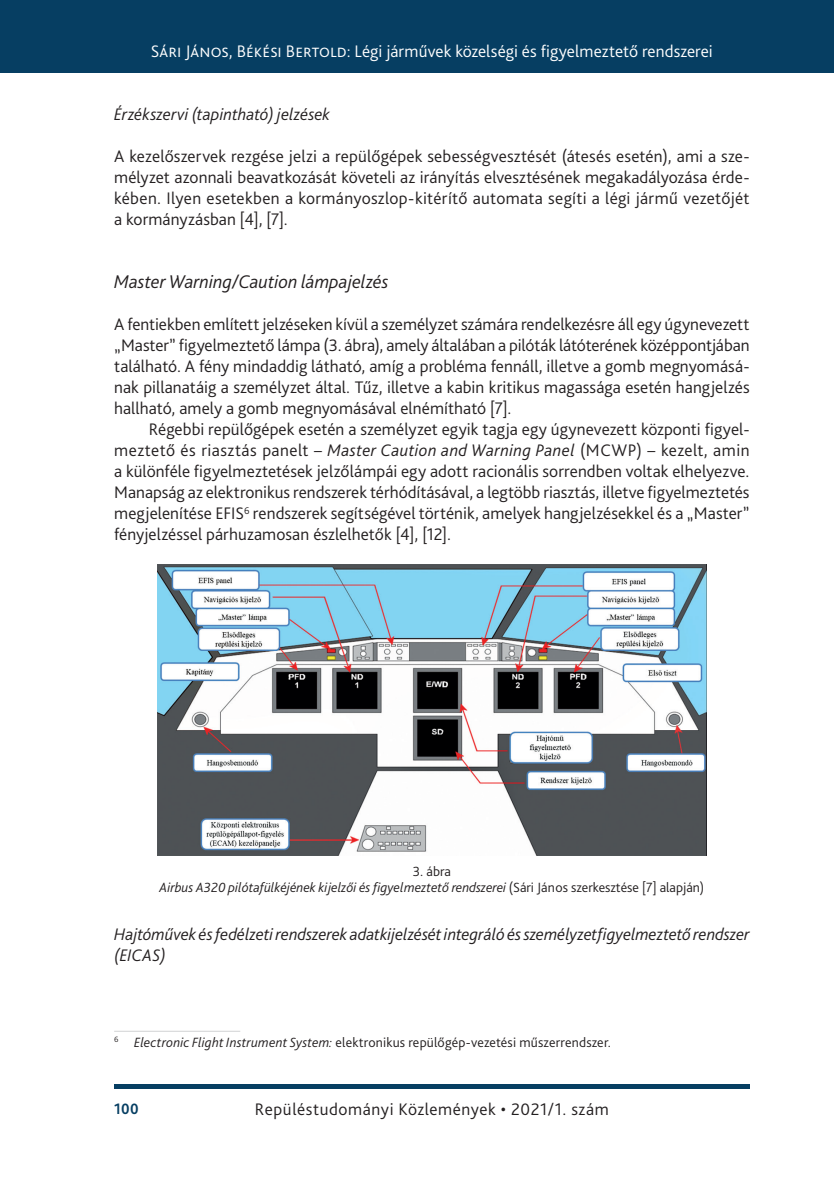
<style>
.page{position:relative;width:834px;height:1181px;background:#fff}
.page>*{position:absolute;margin:0;border:0;box-sizing:border-box;transform-origin:0 0}
._1_1_1_1_1__Head_reg{font:italic 300 19.25px "Bliss Pro";color:#231f20}
._2__Body_1st_paragra{font:300 17.5px/21px "Bliss Pro";letter-spacing:.005em;color:#231f20;text-align:justify}
._1__Body{font:300 17.5px/21px "Bliss Pro";letter-spacing:.005em;color:#231f20;text-align:justify}
._2__Body_1st_paragra-2{font:italic 300 17.5px/21px "Bliss Pro";color:#231f20}
.t1{font:300 17.5px "Bliss Pro";letter-spacing:.005em;color:#fff}
._1__Body-2{font:300 17.5px "Bliss Pro";letter-spacing:.03em;color:#231f20}
.t2{font:700 15.75px "Bliss Pro";color:#063e62;scale:.95 1}
.Ábra__képalárás{font:italic 300 14px "Bliss Pro";color:#231f20}
.Footnote_text{font:300 14px "Bliss Pro";letter-spacing:.01em;color:#231f20}
.Ábra_címe{font:300 14px "Bliss Pro";color:#231f20}
.s1{font-style:italic}
.s2{font-style:normal}
</style>
<div class="page">
<div style="left:0;top:0;width:833px;height:73px;background:#063e62"></div>
<hr style="left:833px;top:0;width:1px;height:73px;background:#063e62">
<div style="left:114px;top:1084px;width:635px;height:5px;background:#063e62"></div>
<img style="left:157px;top:564px;width:549px;height:291px">
<hr style="left:114px;top:1031px;width:126px;height:1px;background:#d1d2d4">
<p class="t1" style="left:151px;top:41px;width:563px">Sári János, Békési Bertold: Légi járművek közelségi és figyelmeztető rendszerei</p>
<p class="_2__Body_1st_paragra-2" style="left:114px;top:103px;width:217px">Érzékszervi (tapintható) jelzések</p>
<p class="_2__Body_1st_paragra" style="left:114px;top:145px;width:636px">A kezelőszervek rezgése jelzi a repülőgépek sebességvesztését (átesés esetén), ami a sze&shy;mélyzet azonnali beavatkozását követeli az irányítás elvesztésének megakadályozása érde&shy;kében. Ilyen esetekben a kormányoszlop-kitérítő automata segíti a légi jármű vezetőjét a kormányzásban [4], [7].</p>
<p class="_1_1_1_1_1__Head_reg" style="left:114px;top:270px;width:276px">Master Warning/Caution lámpajelzés</p>
<p class="_2__Body_1st_paragra" style="left:114px;top:313px;width:637px">A fentiekben említett jelzéseken kívül a személyzet számára rendelkezésre áll egy úgynevezett „Master” figyelmeztető lámpa (3. ábra), amely általában a pilóták látóterének középpontjában található. A fény mindaddig látható, amíg a probléma fennáll, illetve a gomb megnyomásá&shy;nak pillanatáig a személyzet által. Tűz, illetve a kabin kritikus magassága esetén hangjelzés hallható, amely a gomb megnyomásával elnémítható [7].</p>
<p class="_1__Body" style="left:114px;top:418px;width:636px;text-indent:35px">Régebbi repülőgépek esetén a személyzet egyik tagja egy úgynevezett központi figyel&shy;meztető és riasztás panelt – <span class="s1">Master Caution and Warning Panel</span> (MCWP) – kezelt, amin a különféle figyelmeztetések jelzőlámpái egy adott racionális sorrendben voltak elhelyezve.<br>Manapság az elektronikus rendszerek térhódításával, a legtöbb riasztás, illetve figyelmeztetés megjelenítése EFIS<sup>6</sup> rendszerek segítségével történik, amelyek hangjelzésekkel és a „Master” fényjelzéssel párhuzamosan észlelhetők [4], [12].</p>
<p class="Ábra_címe" style="left:413px;top:863px;width:39px">3. ábra</p>
<p class="Ábra__képalárás" style="left:159px;top:879px;width:546px">Airbus A320 pilótafülkéjének kijelzői és figyelmeztető rendszerei <span class="s2">(Sári János szerkesztése [7] alapján)</span></p>
<p class="_2__Body_1st_paragra-2" style="left:114px;top:922px;width:636px">Hajtóművek ésfedélzeti rendszerek adatkijelzését integráló ésszemélyzetfigyelmeztető rendszer (EICAS)</p>
<p class="Footnote_text" style="left:114px;top:1033px;width:498px"><sup>6</sup> <span class="s1">Electronic Flight Instrument System:</span> elektronikus repülőgép-vezetési műszerrendszer.</p>
<p class="t2" style="left:114px;top:1099px;width:27px">100</p>
<p class="_1__Body-2" style="left:255px;top:1098px;width:355px">Repüléstudományi Közlemények • 2021/1. szám</p>
</div>
